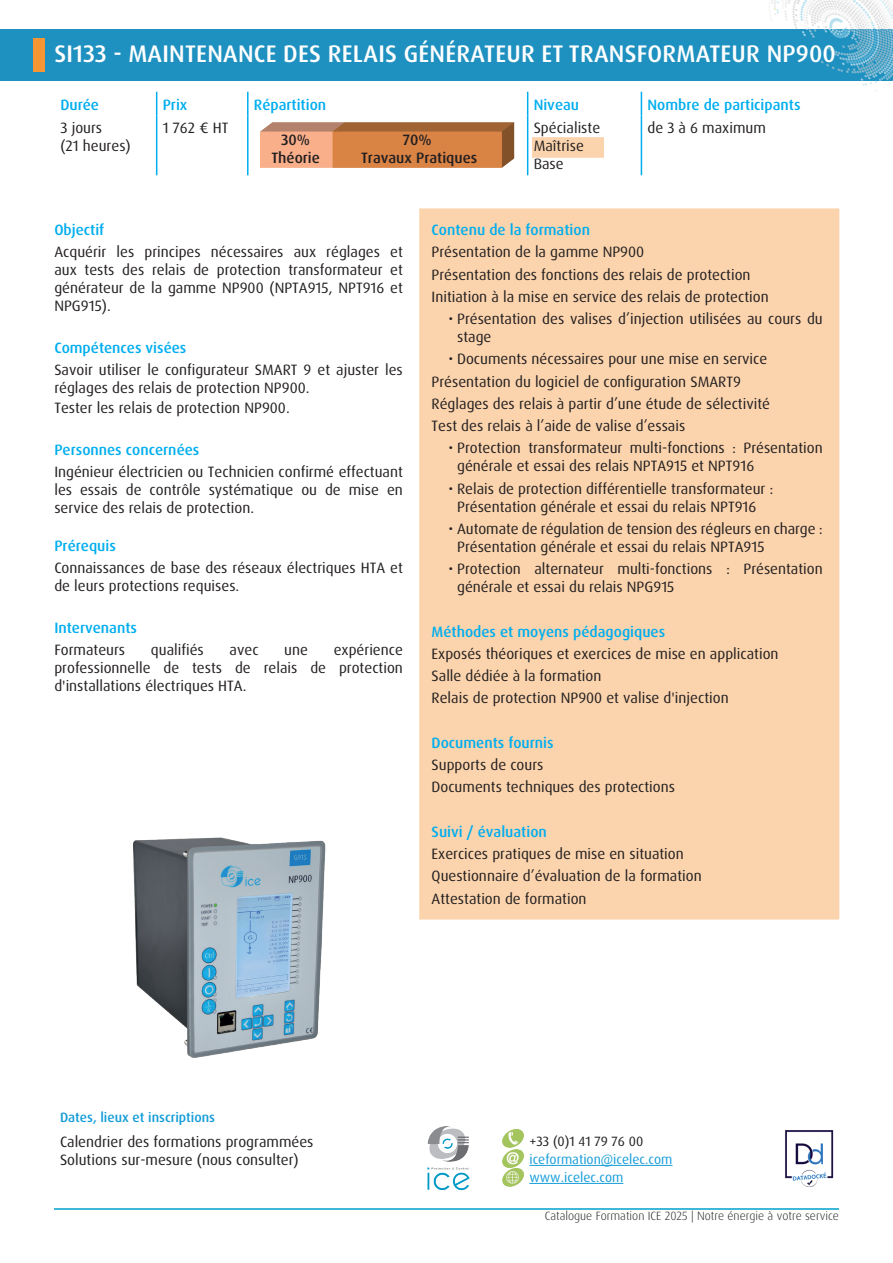
<style>
.page{position:relative;width:893px;height:1263px;background:#fff}
.page>*{position:absolute;margin:0;border:0;box-sizing:border-box;transform-origin:0 0}
.t1{font:500 24px "Dax OT";letter-spacing:.01em;color:#fff}
.t2{font:15px/18px "Dax OT";color:#231f20}
.t3{font:500 15px "Dax OT";color:#00aeef}
.t4{font:500 15px/18px "Dax OT";color:#231f20;text-align:center}
.t5{font:500 13.5px "Dax OT";color:#149dd9}
.t6{font:13.5px "Dax OT";color:#179dd9}
.t7{font:13.5px "Dax OT";color:#231f20}
.t8{font:13.5px "Dax OT";color:#149dd9}
.t9{font:300 12px "Dax OT";color:#231f20}
</style>
<div class="page">
<div style="left:21px;top:30px;width:735px;height:51px;background:#1f91c0"></div>
<img style="left:756px;top:0;width:137px;height:86px">
<img style="left:34px;top:38px;width:11px;height:34px">
<hr style="left:54px;top:1208px;width:785px;height:2px;background:#00a1ca">
<hr style="left:529px;top:1165px;width:143px;height:1px;background:#179dd9">
<hr style="left:529px;top:1183px;width:94px;height:1px;background:#149dd9">
<img style="left:502px;top:1149px;width:21px;height:37px">
<img style="left:502px;top:1129px;width:21px;height:18px">
<img style="left:427px;top:1127px;width:43px;height:64px">
<img style="left:785px;top:1130px;width:49px;height:58px">
<img style="left:1px;top:30px;width:20px;height:51px">
<img style="left:0;top:29px;width:1px;height:52px">
<div style="left:532px;top:137px;width:72px;height:21px;background:#fbd4ad"></div>
<div style="left:419px;top:208px;width:420px;height:711px;background:#fbd4ad"></div>
<svg style="left:156px;top:92px;width:1px;height:24px"></svg>
<hr style="left:247px;top:92px;width:2px;height:24px;background:#00aeef">
<svg style="left:527px;top:92px;width:1px;height:24px"></svg>
<svg style="left:641px;top:92px;width:1px;height:24px"></svg>
<hr style="left:156px;top:116px;width:1px;height:59px;background:#00aeef">
<hr style="left:247px;top:116px;width:2px;height:59px;background:#00aeef">
<hr style="left:527px;top:116px;width:1px;height:59px;background:#00aeef">
<hr style="left:641px;top:116px;width:1px;height:59px;background:#00aeef">
<img style="left:260px;top:122px;width:255px;height:46px">
<img style="left:133px;top:837px;width:193px;height:221px">
<h1 class="t1" style="left:55px;top:38px;width:783px">SI133 - MAINTENANCE DES RELAIS GÉNÉRATEUR ET TRANSFORMATEUR NP900</h1>
<p class="t3" style="left:60px;top:95px;width:40px">Durée</p>
<p class="t3" style="left:163px;top:95px;width:26px">Prix</p>
<p class="t3" style="left:254px;top:95px;width:74px">Répartition</p>
<p class="t3" style="left:534px;top:95px;width:47px">Niveau</p>
<p class="t3" style="left:647px;top:95px;width:155px">Nombre de participants</p>
<p class="t2" style="left:60px;top:119px;width:72px">3 jours<br>(21 heures)</p>
<p class="t2" style="left:163px;top:119px;width:67px">1 762 € HT</p>
<p class="t2" style="left:534px;top:119px;width:68px">Spécialiste<br>Maîtrise<br>Base</p>
<p class="t2" style="left:647px;top:119px;width:120px">de 3 à 6 maximum</p>
<p class="t4" style="left:271px;top:131px;width:50px">30%<br>Théorie</p>
<p class="t4" style="left:361px;top:131px;width:118px">70%<br>Travaux Pratiques</p>
<p class="t3" style="left:54px;top:220px;width:51px">Objectif</p>
<p class="t2" style="left:54px;top:243px;width:350px;text-align:justify">Acquérir les principes nécessaires aux réglages et aux tests des relais de protection transformateur et générateur de la gamme NP900 (NPTA915, NPT916 et NPG915).</p>
<p class="t3" style="left:54px;top:338px;width:134px">Compétences visées</p>
<p class="t2" style="left:54px;top:361px;width:350px">Savoir utiliser le configurateur SMART 9 et ajuster les réglages des relais de protection NP900.</p>
<p class="t2" style="left:54px;top:399px;width:237px">Tester les relais de protection NP900.</p>
<p class="t3" style="left:54px;top:440px;width:146px">Personnes concernées</p>
<p class="t2" style="left:54px;top:463px;width:350px;text-align:justify">Ingénieur électricien ou Technicien confirmé effectuant les essais de contrôle systématique ou de mise en service des relais de protection.</p>
<p class="t3" style="left:54px;top:536px;width:63px">Prérequis</p>
<p class="t2" style="left:54px;top:559px;width:350px">Connaissances de base des réseaux électriques HTA et de leurs protections requises.</p>
<p class="t3" style="left:54px;top:618px;width:84px">Intervenants</p>
<p class="t2" style="left:54px;top:641px;width:72px">Formateurs</p>
<p class="t2" style="left:151px;top:641px;width:54px">qualifiés</p>
<p class="t2" style="left:230px;top:641px;width:30px">avec</p>
<p class="t2" style="left:284px;top:641px;width:25px">une</p>
<p class="t2" style="left:54px;top:641px;width:350px;text-align:justify;text-indent:279px">expérience professionnelle de tests de relais de protection d'installations électriques HTA.</p>
<p class="t3" style="left:432px;top:220px;width:160px">Contenu de la formation</p>
<p class="t2" style="left:432px;top:241px;width:339px;line-height:22.2px">Présentation de la gamme NP900<br>Présentation des fonctions des relais de protection<br>Initiation à la mise en service des relais de protection</p>
<p class="t2" style="left:457px;top:310px;width:367px;text-indent:-9px">• Présentation des valises d’injection utilisées au cours du stage</p>
<p class="t2" style="left:432px;top:348px;width:340px;line-height:22.2px;text-indent:17px">• Documents nécessaires pour une mise en service Présentation du logiciel de configuration SMART9<br>Réglages des relais à partir d’une étude de sélectivité Test des relais à l’aide de valise d’essais</p>
<p class="t2" style="left:457px;top:439px;width:367px;text-indent:-9px">• Protection transformateur multi-fonctions : Présentation générale et essai des relais NPTA915 et NPT916</p>
<p class="t2" style="left:449px;top:479px;width:326px;text-align:center">• Relais de protection différentielle transformateur :<br>Présentation générale et essai du relais NPT916</p>
<p class="t2" style="left:457px;top:520px;width:367px;text-indent:-9px">• Automate de régulation de tension des régleurs en charge :<br>Présentation générale et essai du relais NPTA915</p>
<p class="t2" style="left:457px;top:560px;width:367px;text-indent:-9px">• Protection alternateur multi-fonctions : Présentation générale et essai du relais NPG915</p>
<p class="t3" style="left:432px;top:622px;width:235px">Méthodes et moyens pédagogiques</p>
<p class="t2" style="left:432px;top:643px;width:348px;line-height:22.2px">Exposés théoriques et exercices de mise en application<br>Salle dédiée à la formation<br>Relais de protection NP900 et valise d'injection</p>
<p class="t3" style="left:432px;top:733px;width:124px">Documents fournis</p>
<p class="t2" style="left:432px;top:754px;width:245px;line-height:22.2px">Supports de cours<br>Documents techniques des protections</p>
<p class="t3" style="left:432px;top:822px;width:117px">Suivi / évaluation</p>
<p class="t2" style="left:432px;top:843px;width:272px;line-height:22.2px">Exercices pratiques de mise en situation<br>Questionnaire d’évaluation de la formation<br>Attestation de formation</p>
<p class="t5" style="left:60px;top:1109px;width:157px">Dates, lieux et inscriptions</p>
<p class="t2" style="left:60px;top:1133px;width:255px">Calendrier des formations programmées<br>Solutions sur-mesure (nous consulter)</p>
<p class="t7" style="left:529px;top:1133px;width:115px">+33 (0)1 41 79 76 00</p>
<p class="t6" style="left:529px;top:1151px;width:145px">iceformation@icelec.com</p>
<p class="t8" style="left:529px;top:1169px;width:95px">www.icelec.com</p>
<p class="t9" style="left:545px;top:1208px;width:296px">Catalogue Formation ICE 2025 | Notre énergie à votre service</p>
</div>
